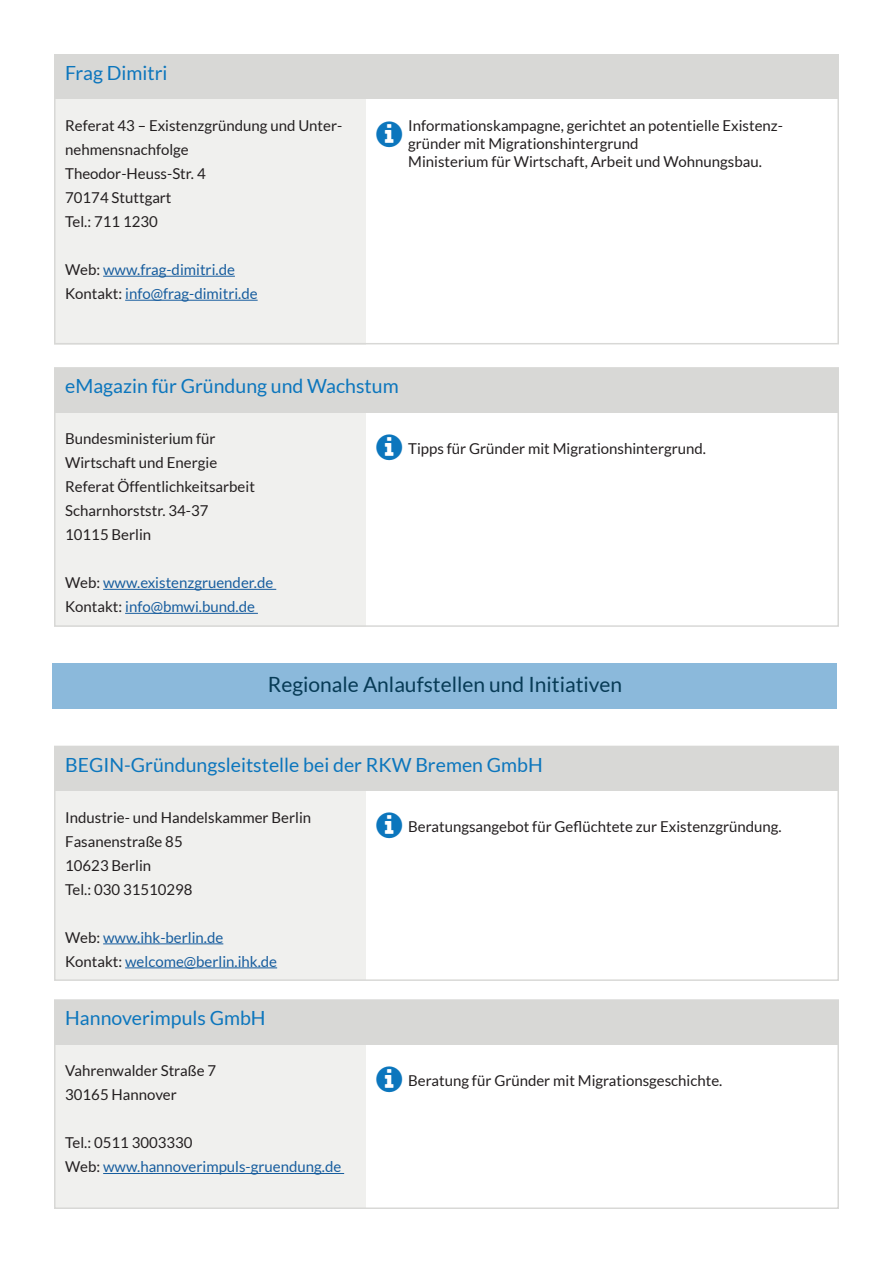
<style>
.page{position:relative;width:893px;height:1263px;background:#fff}
.page>*{position:absolute;margin:0;border:0;box-sizing:border-box;transform-origin:0 0}
.t1{font:21px "Lato";color:#073b56}
.t2{font:19.5px "Lato";color:#0c76bd}
.t3{font:15px/24px "Lato";color:#231f20}
.t4{font:15px/24px "Lato";color:#175d9e}
.s1{color:#231f20}
</style>
<div class="page">
<div style="left:55px;top:93px;width:311px;height:251px;background:#f0f0ee"></div>
<div style="left:55px;top:406px;width:311px;height:221px;background:#f0f0ee"></div>
<div style="left:55px;top:785px;width:311px;height:194px;background:#f0f0ee"></div>
<div style="left:55px;top:1038px;width:311px;height:169px;background:#f0f0ee"></div>
<div style="left:54px;top:54px;width:785px;height:290px;border:2px solid #d8d8d6"></div>
<div style="left:54px;top:367px;width:785px;height:260px;border:2px solid #d8d8d6"></div>
<div style="left:54px;top:999px;width:785px;height:210px;border:2px solid #d8d8d6"></div>
<div style="left:55px;top:55px;width:783px;height:44px;background:#d8d8d6"></div>
<div style="left:55px;top:368px;width:783px;height:44px;background:#d8d8d6"></div>
<div style="left:55px;top:746px;width:783px;height:45px;background:#d8d8d6"></div>
<div style="left:55px;top:1000px;width:783px;height:44px;background:#d8d8d6"></div>
<hr style="left:103px;top:276px;width:132px;height:1px;background:#175d9e">
<hr style="left:125px;top:300px;width:133px;height:1px;background:#175d9e">
<hr style="left:103px;top:589px;width:173px;height:1px;background:#175d9e">
<hr style="left:125px;top:613px;width:133px;height:1px;background:#175d9e">
<hr style="left:103px;top:943px;width:120px;height:1px;background:#175d9e">
<hr style="left:125px;top:967px;width:152px;height:1px;background:#175d9e">
<hr style="left:103px;top:1173px;width:241px;height:1px;background:#175d9e">
<div style="left:52px;top:663px;width:785px;height:46px;background:#8bb9db"></div>
<h2 class="t2" style="left:65px;top:62px;width:104px">Frag Dimitri</h2>
<p class="t3" style="left:65px;top:114px;width:279px">Referat 43 – Existenzgründung und Unter&shy;nehmensnachfolge<br>Theodor-Heuss-Str. 4<br>70174 Stuttgart<br>Tel.: 711 1230</p>
<p class="t4" style="left:65px;top:258px;width:194px"><span class="s1">Web:</span> www.frag-dimitri.de<br><span class="s1">Kontakt:</span> info@frag-dimitri.de</p>
<p class="t3" style="left:408px;top:117px;width:376px;line-height:18px">Informationskampagne, gerichtet an potentielle Existenz&shy;gründer mit Migrationshintergrund<br>Ministerium für Wirtschaft, Arbeit und Wohnungsbau.</p>
<h2 class="t2" style="left:65px;top:375px;width:335px">eMagazin für Gründung und Wachstum</h2>
<p class="t3" style="left:65px;top:427px;width:191px">Bundesministerium für<br>Wirtschaft und Energie<br>Referat Öffentlichkeitsarbeit<br>Scharnhorststr. 34-37<br>10115 Berlin</p>
<p class="t4" style="left:65px;top:571px;width:210px"><span class="s1">Web:</span> www.existenzgruender.de<br><span class="s1">Kontakt:</span> info@bmwi.bund.de</p>
<p class="t3" style="left:408px;top:436px;width:299px">Tipps für Gründer mit Migrationshintergrund.</p>
<h1 class="t1" style="left:268px;top:673px;width:356px">Regionale Anlaufstellen und Initiativen</h1>
<h2 class="t2" style="left:65px;top:754px;width:479px">BEGIN-Gründungsleitstelle bei der RKW Bremen GmbH</h2>
<p class="t3" style="left:65px;top:805px;width:247px">Industrie- und Handelskammer Berlin<br>Fasanenstraße 85<br>10623 Berlin<br>Tel.: 030 31510298</p>
<p class="t4" style="left:65px;top:925px;width:213px"><span class="s1">Web:</span> www.ihk-berlin.de<br><span class="s1">Kontakt:</span> welcome@berlin.ihk.de</p>
<h2 class="t2" style="left:65px;top:1007px;width:202px">Hannoverimpuls GmbH</h2>
<p class="t3" style="left:65px;top:1059px;width:153px">Vahrenwalder Straße 7<br>30165 Hannover</p>
<p class="t4" style="left:65px;top:1131px;width:278px"><span class="s1">Tel.: 0511 3003330<br>Web:</span> www.hannoverimpuls-gruendung.de</p>
<p class="t3" style="left:408px;top:815px;width:375px">Beratungsangebot für Geflüchtete zur Existenzgründung.</p>
<p class="t3" style="left:408px;top:1068px;width:316px">Beratung für Gründer mit Migrationsgeschichte.</p>
</div>
